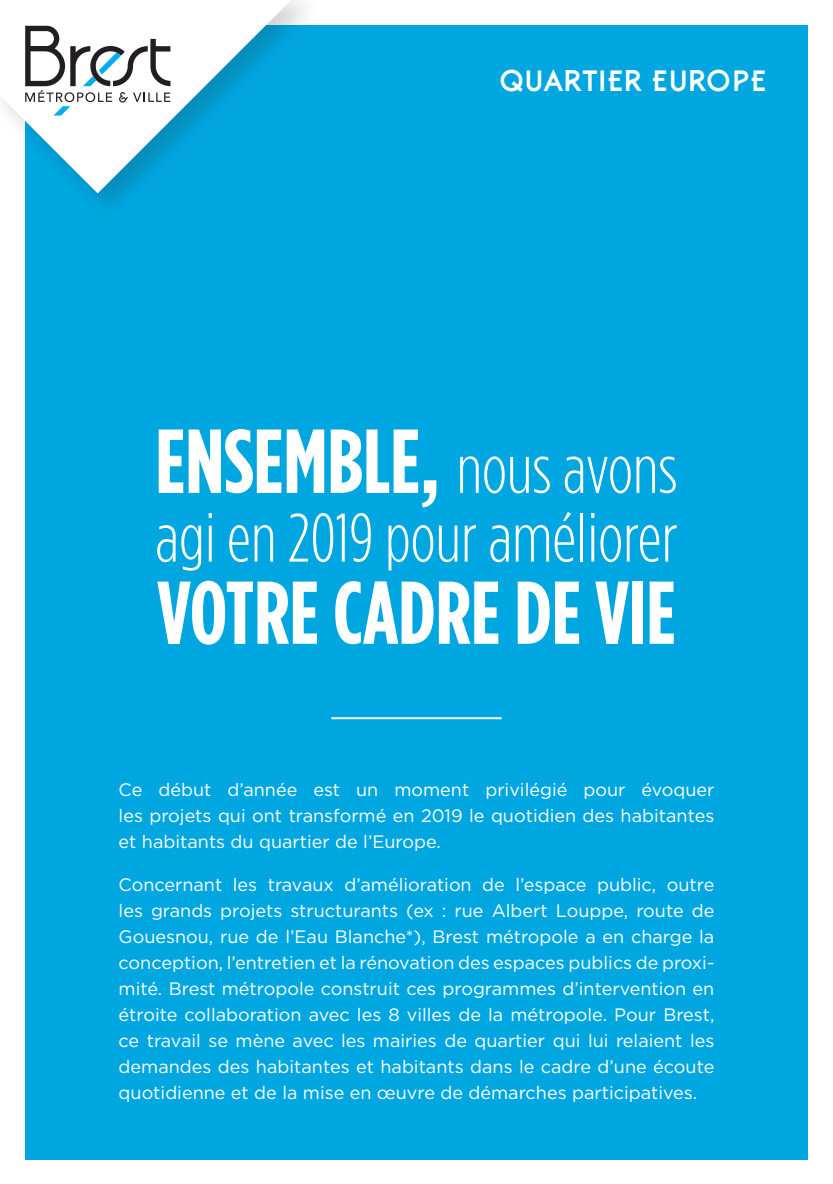
<style>
.page{position:relative;width:833px;height:1184px;background:#fff}
.page>*{position:absolute;margin:0;border:0;box-sizing:border-box;transform-origin:0 0}
.t1{font:700 condensed 90.6px "Gotham HTF";color:#fff}
.t2{font:700 condensed 88.8px "Gotham HTF";color:#fff}
.t3{font:300 condensed 68.6px "Gotham HTF";color:#fff}
.t4{font:700 28px "Belgrad";letter-spacing:-.02em;color:#fff}
.t5{font:18px/26px "Gotham";color:#fff;text-align:justify}
.s1{font-weight:300;font-size:68.6px}
</style>
<div class="page">
<div style="left:25px;top:25px;width:782px;height:1134px;background:#00a6e0"></div>
<hr style="left:331px;top:717px;width:170px;height:2px;background:#fff">
<img style="left:91px;top:1px;width:213px;height:203px">
<svg style="left:3px;top:0;width:291px;height:193px"></svg>
<svg style="left:25px;top:26px;width:145px;height:90px;background:#cbcecf"></svg>
<p class="t4" style="left:501px;top:66px;width:270px">QUARTIER EUROPE</p>
<p class="t1" style="left:155px;top:410px;width:523px">ENSEMBLE, <span class="s1">nous avons</span></p>
<p class="t3" style="left:155px;top:501px;width:524px">agi en 2019 pour améliorer</p>
<p class="t2" style="left:157px;top:563px;width:520px">VOTRE CADRE DE VIE</p>
<p class="t5" style="left:119px;top:776px;width:597px">Ce début d’année est un moment privilégié pour évoquer les projets qui ont transformé en 2019 le quotidien des habitantes et habitants du quartier de l’Europe.</p>
<p class="t5" style="left:119px;top:871px;width:597px">Concernant les travaux d’amélioration de l’espace public, outre les grands projets structurants (ex : rue Albert Louppe, route de Gouesnou, rue de l’Eau Blanche*), Brest métropole a en charge la conception, l’entretien et la rénovation des espaces publics de proxi&shy;mité. Brest métropole construit ces programmes d’intervention en étroite collaboration avec les 8 villes de la métropole. Pour Brest, ce travail se mène avec les mairies de quartier qui lui relaient les demandes des habitantes et habitants dans le cadre d’une écoute quotidienne et de la mise en œuvre de démarches participatives.</p>
</div>
